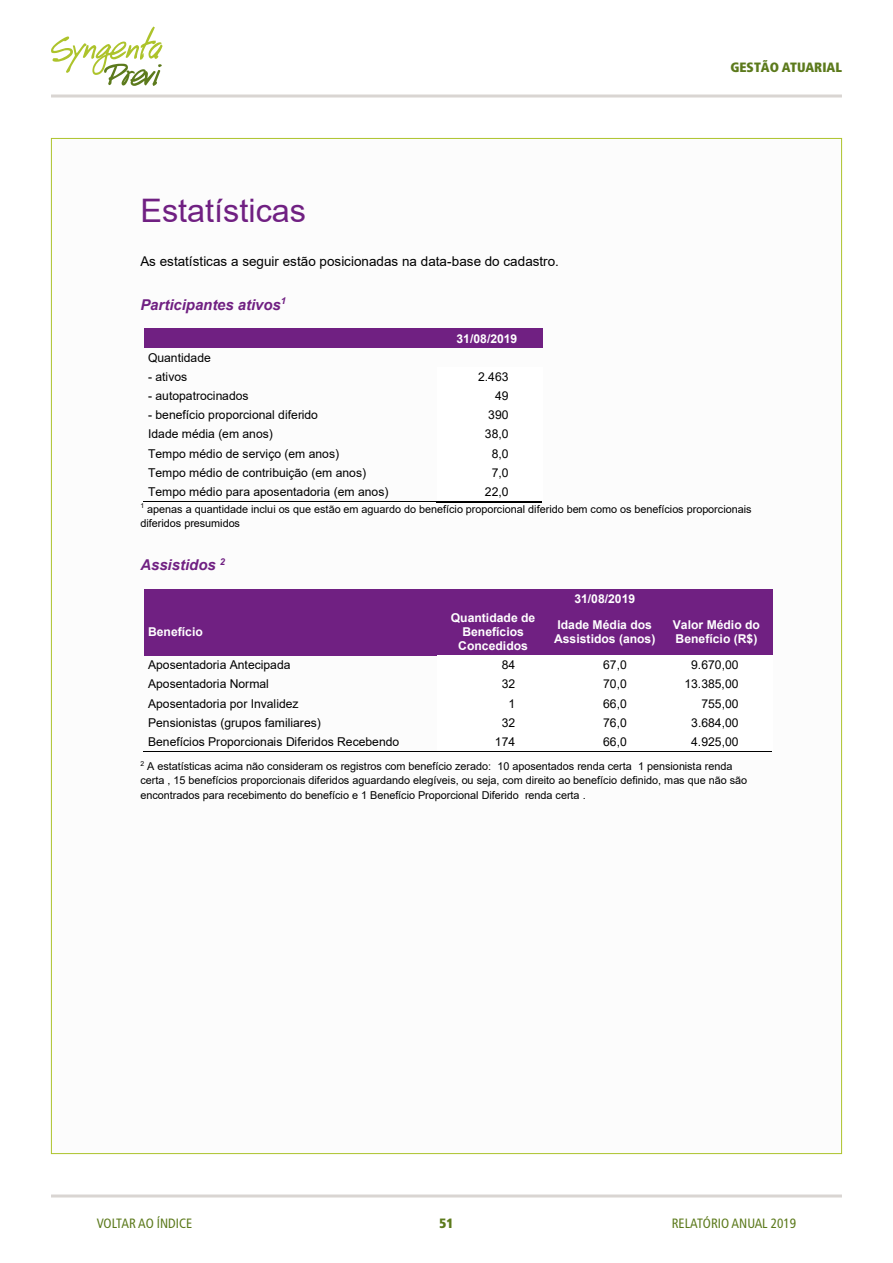
<style>
.page{position:relative;width:893px;height:1263px;background:#fff}
.page>*{position:absolute;margin:0;border:0;box-sizing:border-box;transform-origin:0 0}
.t1{font:32.4px "Arial";color:#702082}
.t2{font:italic 700 14.85px "Arial";color:#702082}
.t3{font:13.5px "Arial";color:#000}
.t4{font:condensed 13.5px "Frutiger";color:#5c7a1c}
.t5{font:900 condensed 13.5px "Frutiger";color:#5c7a1c}
.t6{font:12.15px "Arial";letter-spacing:.005em;color:#000}
.t7{font:700 12.15px/14px "Arial";color:#fff}
.t8{font:10.8px/14.7px "Arial";letter-spacing:-.005em;color:#000}
</style>
<div class="page">
<div style="left:51px;top:138px;width:791px;height:1016px;background:#fcfcfc;border:1px solid #adc32b"></div>
<hr style="left:51px;top:95px;width:791px;height:3px;background:#d9d5d2">
<hr style="left:51px;top:1194px;width:791px;height:3px;background:#d9d5d2">
<svg style="left:51px;top:26px;width:112px;height:60px"></svg>
<div style="left:144px;top:329px;width:293px;height:19px;background:#702082"></div>
<div style="left:437px;top:329px;width:105px;height:19px;background:#702082"></div>
<hr style="left:143px;top:501px;width:294px;height:1px;background:#000">
<hr style="left:436px;top:501px;width:106px;height:1px;background:#000">
<div style="left:144px;top:589px;width:293px;height:19px;background:#702082"></div>
<div style="left:441px;top:591px;width:327px;height:15px;background:#702082"></div>
<hr style="left:437px;top:589px;width:335px;height:2px;background:#702082">
<hr style="left:437px;top:606px;width:335px;height:2px;background:#702082">
<div style="left:144px;top:608px;width:293px;height:47px;background:#702082"></div>
<div style="left:437px;top:608px;width:112px;height:47px;background:#702082"></div>
<div style="left:549px;top:608px;width:112px;height:47px;background:#702082"></div>
<div style="left:661px;top:608px;width:111px;height:47px;background:#702082"></div>
<hr style="left:143px;top:751px;width:294px;height:1px;background:#000">
<hr style="left:437px;top:751px;width:112px;height:1px;background:#000">
<hr style="left:549px;top:751px;width:112px;height:1px;background:#000">
<hr style="left:660px;top:751px;width:112px;height:1px;background:#000">
<p class="t5" style="left:730px;top:59px;width:110px">GESTÃO ATUARIAL</p>
<h1 class="t1" style="left:140px;top:188px;width:167px">Estatísticas</h1>
<p class="t3" style="left:140px;top:252px;width:420px">As estatísticas a seguir estão posicionadas na data-base do cadastro.</p>
<h2 class="t2" style="left:140px;top:294px;width:147px">Participantes ativos<sup>1</sup></h2>
<p class="t7" style="left:456px;top:332px;width:62px">31/08/2019</p>
<p class="t6" style="left:148px;top:349px;width:64px">Quantidade</p>
<p class="t6" style="left:148px;top:369px;width:41px">- ativos</p>
<p class="t6" style="left:478px;top:369px;width:32px">2.463</p>
<p class="t6" style="left:148px;top:388px;width:102px">- autopatrocinados</p>
<p class="t6" style="left:495px;top:388px;width:15px">49</p>
<p class="t6" style="left:148px;top:407px;width:172px">- benefício proporcional diferido</p>
<p class="t6" style="left:488px;top:407px;width:22px">390</p>
<p class="t6" style="left:148px;top:426px;width:126px">Idade média (em anos)</p>
<p class="t6" style="left:485px;top:426px;width:25px">38,0</p>
<p class="t6" style="left:148px;top:445px;width:193px">Tempo médio de serviço (em anos)</p>
<p class="t6" style="left:492px;top:445px;width:18px">8,0</p>
<p class="t6" style="left:148px;top:464px;width:220px">Tempo médio de contribuição (em anos)</p>
<p class="t6" style="left:492px;top:464px;width:18px">7,0</p>
<p class="t6" style="left:148px;top:483px;width:242px">Tempo médio para aposentadoria (em anos)</p>
<p class="t6" style="left:485px;top:483px;width:25px">22,0</p>
<p class="t8" style="left:140px;top:501px;width:613px"><sup>1</sup> apenas a quantidade inclui os que estão em aguardo do benefício proporcional diferido bem como os benefícios proporcionais diferidos presumidos</p>
<h2 class="t2" style="left:140px;top:555px;width:86px">Assistidos <sup>2</sup></h2>
<p class="t7" style="left:574px;top:592px;width:62px">31/08/2019</p>
<p class="t7" style="left:148px;top:625px;width:56px">Benefício</p>
<p class="t7" style="left:451px;top:611px;width:86px;text-align:center">Quantidade de<br>Benefícios<br>Concedidos</p>
<p class="t7" style="left:554px;top:618px;width:103px">Idade Média dos<br>Assistidos (anos)</p>
<p class="t7" style="left:673px;top:618px;width:89px">Valor Médio do<br>Benefício (R$)</p>
<p class="t6" style="left:148px;top:657px;width:144px">Aposentadoria Antecipada</p>
<p class="t6" style="left:502px;top:657px;width:15px">84</p>
<p class="t6" style="left:603px;top:657px;width:25px">67,0</p>
<p class="t6" style="left:691px;top:657px;width:49px">9.670,00</p>
<p class="t6" style="left:148px;top:676px;width:122px">Aposentadoria Normal</p>
<p class="t6" style="left:502px;top:676px;width:15px">32</p>
<p class="t6" style="left:603px;top:676px;width:25px">70,0</p>
<p class="t6" style="left:684px;top:676px;width:56px">13.385,00</p>
<p class="t6" style="left:148px;top:695px;width:152px">Aposentadoria por Invalidez</p>
<p class="t6" style="left:508px;top:695px;width:8px">1</p>
<p class="t6" style="left:603px;top:695px;width:25px">66,0</p>
<p class="t6" style="left:701px;top:695px;width:39px">755,00</p>
<p class="t6" style="left:148px;top:714px;width:174px">Pensionistas (grupos familiares)</p>
<p class="t6" style="left:502px;top:714px;width:15px">32</p>
<p class="t6" style="left:603px;top:714px;width:25px">76,0</p>
<p class="t6" style="left:691px;top:714px;width:49px">3.684,00</p>
<p class="t6" style="left:148px;top:733px;width:253px">Benefícios Proporcionais Diferidos Recebendo</p>
<p class="t6" style="left:495px;top:733px;width:22px">174</p>
<p class="t6" style="left:603px;top:733px;width:25px">66,0</p>
<p class="t6" style="left:691px;top:733px;width:49px">4.925,00</p>
<p class="t8" style="left:140px;top:759px;width:608px"><sup>2</sup> A estatísticas acima não consideram os registros com benefício zerado: 10 aposentados renda certa 1 pensionista renda certa , 15 benefícios proporcionais diferidos aguardando elegíveis, ou seja, com direito ao benefício definido, mas que não são encontrados para recebimento do benefício e 1 Benefício Proporcional Diferido renda certa .</p>
<p class="t4" style="left:97px;top:1215px;width:97px">VOLTAR AO ÍNDICE</p>
<p class="t5" style="left:440px;top:1215px;width:15px">51</p>
<p class="t4" style="left:672px;top:1215px;width:126px">RELATÓRIO ANUAL 2019</p>
</div>
